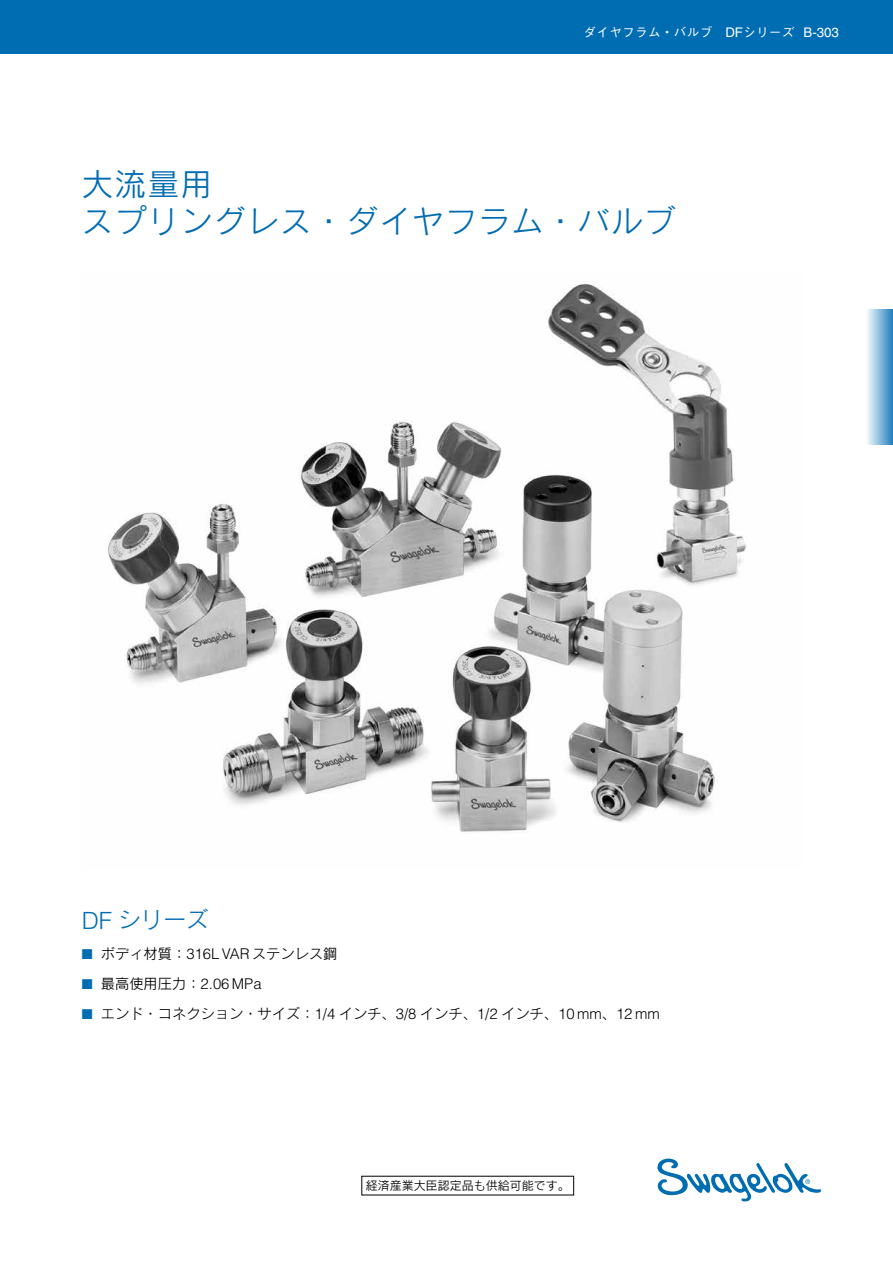
<style>
.page{position:relative;width:893px;height:1263px;background:#fff}
.page>*{position:absolute;margin:0;border:0;box-sizing:border-box;transform-origin:0 0}
.t1{font:31.5px/37.5px "Rodin CID M";letter-spacing:.05em;color:#006cb2}
.t2{font:22.8px "Rodin CID M";color:#006cb2}
.t3{font:14.25px "Rodin CID M";color:#000}
.t4{font:500 12.6px "Gothic BBB";letter-spacing:.02em;color:#fff}
.t5{font:12px "Rodin CID M";color:#000}
.s1{font-size:12.9px}
.s2{font-family:"Helvetica";font-weight:400;font-size:13.35px}
.s3{font-family:"Helvetica";font-weight:300;font-size:23.7px}
.s4{color:#006cb2}
.s5{font-family:"Helvetica";font-weight:300;font-size:14.85px}
</style>
<div class="page">
<svg style="left:657px;top:1158px;width:164px;height:43px"></svg>
<div style="left:0;top:0;width:893px;height:54px;background:#006cb2"></div>
<div style="left:865px;top:309px;width:28px;height:135px;background:linear-gradient(to right,#fff,#2a85bf)"></div>
<img style="left:108px;top:284px;width:640px;height:548px">
<p class="t4" style="left:584px;top:25px;width:257px">ダイヤフラム<span class="s1">・</span>バルブ <span class="s2">DF</span>シリーズ <span class="s2">B-303</span></p>
<h1 class="t1" style="left:82px;top:165px;width:595px">大流量用<br>スプリングレス・ダイヤフラム・バルブ</h1>
<h2 class="t2" style="left:82px;top:905px;width:129px"><span class="s3">DF</span> シリーズ</h2>
<p class="t3" style="left:82px;top:944px;width:257px"><span class="s4">■</span> ボディ材質：<span class="s5">316L VAR</span> ステンレス鋼</p>
<p class="t3" style="left:82px;top:974px;width:181px"><span class="s4">■</span> 最高使用圧力：<span class="s5">2.06 MPa</span></p>
<p class="t3" style="left:82px;top:1004px;width:579px"><span class="s4">■</span> エンド・コネクション・サイズ：<span class="s5">1/4</span> インチ、<span class="s5">3/8</span> インチ、<span class="s5">1/2</span> インチ、<span class="s5">10 mm</span>、<span class="s5">12 mm</span></p>
<p class="t5" style="left:366px;top:1178px;width:205px">経済産業大臣認定品も供給可能です。</p>
</div>
